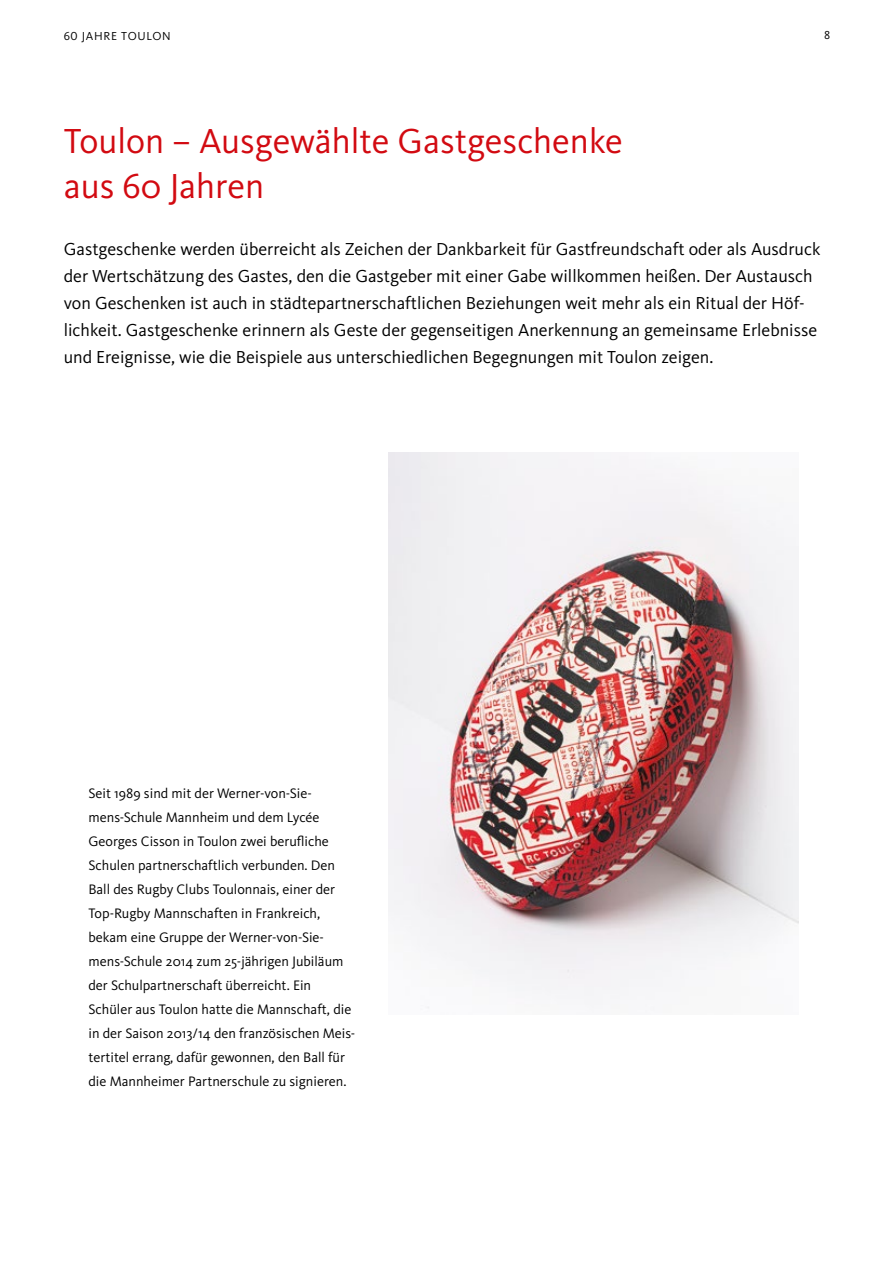
<style>
.page{position:relative;width:893px;height:1263px;background:#fff}
.page>*{position:absolute;margin:0;border:0;box-sizing:border-box;transform-origin:0 0}
.t1{font:36px/45px "Kievit Pro";color:#d20a11}
.t2{font:18px/27px "Kievit Pro";color:#000}
.t3{font:14.25px/24px "Kievit Pro";color:#000}
.t4{font:12px "Kievit Pro";letter-spacing:.06em;color:#000}
</style>
<div class="page">
<img style="left:388px;top:453px;width:410px;height:555px">
<p class="t4" style="left:64px;top:29px;width:108px">60 JAHRE TOULON</p>
<h1 class="t1" style="left:64px;top:119px;width:560px">Toulon – Ausgewählte Gastgeschenke aus 60 Jahren</h1>
<p class="t4" style="left:824px;top:28px;width:8px">8</p>
<p class="t2" style="left:64px;top:235px;width:758px">Gastgeschenke werden überreicht als Zeichen der Dankbarkeit für Gastfreundschaft oder als Ausdruck der Wertschätzung des Gastes, den die Gastgeber mit einer Gabe willkommen heißen. Der Austausch von Geschenken ist auch in städtepartnerschaftlichen Beziehungen weit mehr als ein Ritual der Höf&shy;lichkeit. Gastgeschenke erinnern als Geste der gegenseitigen Anerkennung an gemeinsame Erlebnisse und Ereignisse, wie die Beispiele aus unterschiedlichen Begegnungen mit Toulon zeigen.</p>
<p class="t3" style="left:88px;top:781px;width:268px">Seit 1989 sind mit der Werner-von-Sie&shy;mens-Schule Mannheim und dem Lycée Georges Cisson in Toulon zwei berufliche Schulen partnerschaftlich verbunden. Den Ball des Rugby Clubs Toulonnais, einer der Top-Rugby Mannschaften in Frankreich, bekam eine Gruppe der Werner-von-Sie&shy;mens-Schule 2014 zum 25-jährigen Jubiläum der Schulpartnerschaft überreicht. Ein Schüler aus Toulon hatte die Mannschaft, die in der Saison 2013/14 den französischen Meis&shy;tertitel errang, dafür gewonnen, den Ball für die Mannheimer Partnerschule zu signieren.</p>
</div>
